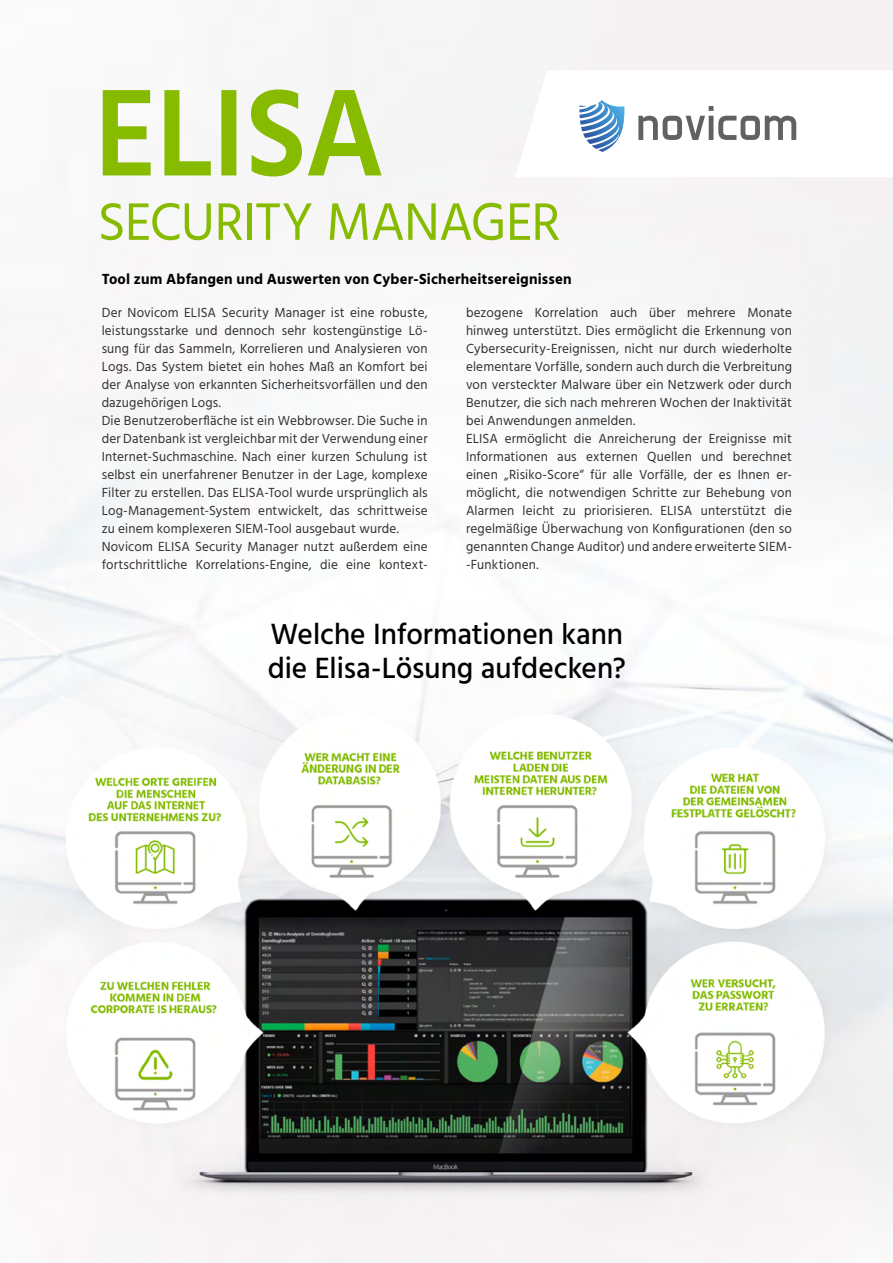
<style>
.page{position:relative;width:893px;height:1263px;background:#fff}
.page>*{position:absolute;margin:0;border:0;box-sizing:border-box;transform-origin:0 0}
.t1{font:54px "Hind";letter-spacing:-.015em;color:#87bb00}
.t2{font:500 30px/34.5px "Hind";color:#000}
.t3{font:700 15px "Hind";letter-spacing:.015em;color:#000}
.t4{font:13.5px/18px "Hind";letter-spacing:.01em;color:#33302f}
</style>
<div class="page">
<img style="left:0;top:0;width:893px;height:1263px">
<svg style="left:103px;top:89px;width:279px;height:87px"></svg>
<svg style="left:515px;top:70px;width:378px;height:107px"></svg>
<h1 class="t1" style="left:98px;top:186px;width:464px">SECURITY MANAGER</h1>
<p class="t3" style="left:102px;top:270px;width:471px">Tool zum Abfangen und Auswerten von Cyber-Sicherheitsereignissen</p>
<p class="t4" style="left:102px;top:305px;width:328px">Der Novicom ELISA Security Manager ist eine robuste, leistungsstarke und dennoch sehr kostengünstige Lö&shy;sung für das Sammeln, Korrelieren und Analysieren von Logs. Das System bietet ein hohes Maß an Komfort bei der Analyse von erkannten Sicherheitsvorfällen und den dazugehörigen Logs.<br>Die Benutzeroberfläche ist ein Webbrowser. Die Suche in der Datenbank ist vergleichbar mit der Verwendung einer Internet-Suchmaschine. Nach einer kurzen Schulung ist selbst ein unerfahrener Benutzer in der Lage, komplexe Filter zu erstellen. Das ELISA-Tool wurde ursprünglich als Log-Management-System entwickelt, das schrittweise zu einem komplexeren SIEM-Tool ausgebaut wurde.<br>Novicom ELISA Security Manager nutzt außerdem eine fortschrittliche Korrelations-Engine, die eine kontext-</p>
<p class="t4" style="left:466px;top:305px;width:328px">bezogene Korrelation auch über mehrere Monate hinweg unterstützt. Dies ermöglicht die Erkennung von Cybersecurity-Ereignissen, nicht nur durch wiederholte elementare Vorfälle, sondern auch durch die Verbreitung von versteckter Malware über ein Netzwerk oder durch Benutzer, die sich nach mehreren Wochen der Inaktivität bei Anwendungen anmelden.<br>ELISA ermöglicht die Anreicherung der Ereignisse mit Informationen aus externen Quellen und berechnet einen „Risiko-Score“ für alle Vorfälle, der es Ihnen er&shy;möglicht, die notwendigen Schritte zur Behebung von Alarmen leicht zu priorisieren. ELISA unterstützt die regelmäßige Überwachung von Konfigurationen (den so genannten Change Auditor) und andere erweiterte SIEM--Funktionen.</p>
<h2 class="t2" style="left:268px;top:618px;width:359px">Welche Informationen kann die Elisa-Lösung aufdecken?</h2>
</div>
